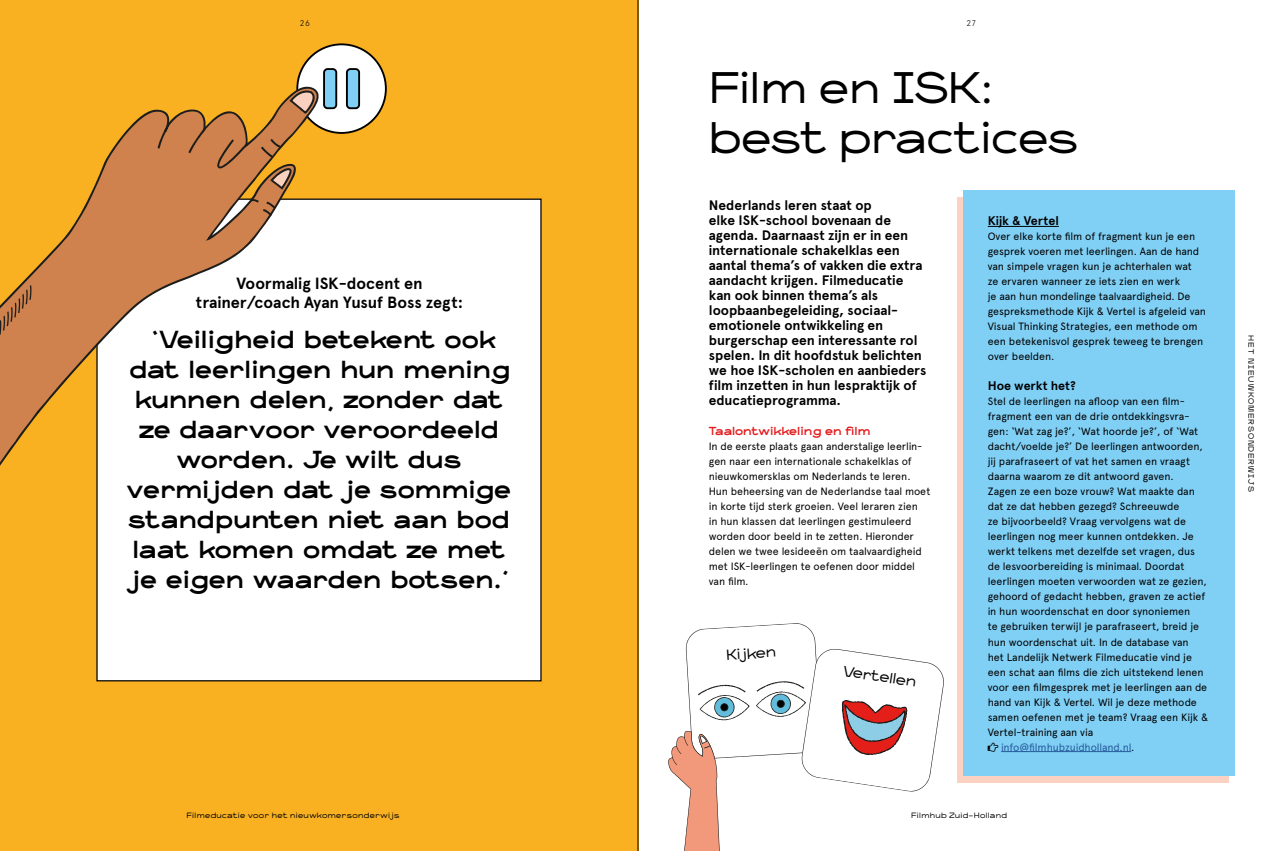
<style>
.page{position:relative;width:1276px;height:851px;background:#fff}
.page>*{position:absolute;margin:0;border:0;box-sizing:border-box;transform-origin:0 0}
.t1{font:40px/50px "Sandro Grottesco";color:#000}
.t2{font:700 22.5px/30px "Sandro Grottesco";color:#000;text-align:center}
.t3{font:700 16.25px/18.8px "Apercu";letter-spacing:-.005em;color:#000;text-align:center}
.t4{font:700 13.75px/15px "Apercu";color:#000}
.t5{font:13.25px "Sandro Grottesco";color:#020203}
.t6{font:700 12.5px "Apercu";color:#000}
.t7{font:10.62px/15px "Apercu";letter-spacing:-.01em;color:#000}
.t8{font:10.62px "Apercu";letter-spacing:-.015em;color:#265b9b}
.t9{font:700 10.62px "Sandro Grottesco";color:#e41e20}
.t10{font:300 8.38px "Apercu";color:#000}
.t11{font:7px "Sandro Grottesco";letter-spacing:.05em;color:#000}
.t12{font:7px "Sandro Grottesco";letter-spacing:.145em;color:#000}
.s1{color:#000}
</style>
<div class="page">
<div style="left:0;top:0;width:638px;height:850px;background:#f9b122"></div>
<div style="left:97px;top:199px;width:444px;height:481px;background:#fff"></div>
<div style="left:297px;top:44px;width:89px;height:89px;background:#fff;border-radius:50%"></div>
<div style="left:296px;top:43px;width:91px;height:91px;border:2px solid #000;border-radius:50%"></div>
<div style="left:324px;top:69px;width:12px;height:39px;background:#80cff5;border-radius:4px"></div>
<div style="left:323px;top:68px;width:14px;height:41px;border:2px solid #000;border-radius:4px"></div>
<div style="left:347px;top:69px;width:12px;height:39px;background:#80cff5;border-radius:4px"></div>
<div style="left:346px;top:68px;width:14px;height:41px;border:2px solid #000;border-radius:4px"></div>
<svg style="left:0;top:87px;width:319px;height:431px"></svg>
<svg style="left:261px;top:139px;width:20px;height:19px"></svg>
<svg style="left:188px;top:128px;width:17px;height:25px"></svg>
<svg style="left:157px;top:127px;width:11px;height:21px"></svg>
<svg style="left:217px;top:139px;width:30px;height:30px"></svg>
<svg style="left:250px;top:199px;width:26px;height:17px"></svg>
<svg style="left:0;top:285px;width:32px;height:50px;background:#ba7940"></svg>
<svg style="left:289px;top:88px;width:30px;height:26px"></svg>
<svg style="left:270px;top:167px;width:23px;height:23px"></svg>
<div style="left:957px;top:198px;width:271px;height:584px;background:#fbd1c2"></div>
<div style="left:963px;top:190px;width:272px;height:585px;background:#80cff5"></div>
<hr style="left:987px;top:226px;width:72px;height:1px;background:#000">
<hr style="left:1001px;top:751px;width:130px;height:1px;background:#265b9b">
<svg style="left:668px;top:623px;width:276px;height:227px"></svg>
<hr style="left:637px;top:0;width:1px;height:850px;background:#000">
<p class="t10" style="left:300px;top:18px;width:12px">26</p>
<p class="t10" style="left:966px;top:18px;width:11px">27</p>
<h3 class="t3" style="left:196px;top:274px;width:269px">Voormalig ISK-docent en trainer/coach Ayan Yusuf Boss zegt:</h3>
<h2 class="t2" style="left:127px;top:323px;width:385px">‘Veiligheid betekent ook dat leerlingen hun mening kunnen delen, zonder dat ze daarvoor veroordeeld worden. Je wilt dus vermijden dat je sommige standpunten niet aan bod laat komen omdat ze met je eigen waarden botsen.’</h2>
<p class="t11" style="left:187px;top:810px;width:214px">Filmeducatie voor het nieuwkomersonderwijs</p>
<h1 class="t1" style="left:709px;top:62px;width:370px">Film en ISK: best practices</h1>
<p class="t4" style="left:709px;top:198px;width:219px">Nederlands leren staat op<br>elke ISK-school bovenaan de agenda. Daarnaast zijn er in een internationale schakelklas een aantal thema’s of vakken die extra aandacht krijgen. Filmeducatie kan ook binnen thema’s als loopbaanbegeleiding, sociaal&shy;emotionele ontwikkeling en burgerschap een interessante rol spelen. In dit hoofdstuk belichten we hoe ISK-scholen en aanbieders film inzetten in hun lespraktijk of educatieprogramma.</p>
<p class="t9" style="left:709px;top:424px;width:163px">Taalontwikkeling en film</p>
<p class="t7" style="left:709px;top:439px;width:223px">In de eerste plaats gaan anderstalige leerlin&shy;gen naar een internationale schakelklas of nieuwkomersklas om Nederlands te leren.<br>Hun beheersing van de Nederlandse taal moet in korte tijd sterk groeien. Veel leraren zien<br>in hun klassen dat leerlingen gestimuleerd worden door beeld in te zetten. Hieronder delen we twee lesideeën om taalvaardigheid met ISK-leerlingen te oefenen door middel van film.</p>
<p class="t5" style="left:733px;top:510px;width:52px;rotate:9deg">Kijken</p>
<p class="t5" style="left:886px;top:526px;width:34px;rotate:9deg">Film</p>
<p class="t5" style="left:725px;top:646px;width:52px;rotate:-3deg">Kijken</p>
<p class="t5" style="left:845px;top:661px;width:75px;rotate:9deg">Vertellen</p>
<p class="t6" style="left:987px;top:213px;width:73px">Kijk &amp; Vertel</p>
<p class="t7" style="left:987px;top:229px;width:220px">Over elke korte film of fragment kun je een gesprek voeren met leerlingen. Aan de hand van simpele vragen kun je achterhalen wat<br>ze ervaren wanneer ze iets zien en werk<br>je aan hun mondelinge taalvaardigheid. De gespreksmethode Kijk &amp; Vertel is afgeleid van Visual Thinking Strategies, een methode om een betekenisvol gesprek teweeg te brengen over beelden.</p>
<p class="t6" style="left:987px;top:378px;width:90px">Hoe werkt het?</p>
<p class="t7" style="left:987px;top:394px;width:199px">Stel de leerlingen na afloop van een film-</p>
<p class="t7" style="left:987px;top:409px;width:203px">fragment een van de drie ontdekkingsvra-</p>
<p class="t7" style="left:987px;top:424px;width:212px">gen: ‘Wat zag je?’, ‘Wat hoorde je?’, of ‘Wat</p>
<p class="t7" style="left:987px;top:439px;width:217px">dacht/voelde je?’ De leerlingen antwoorden,</p>
<p class="t7" style="left:987px;top:454px;width:204px">jij parafraseert of vat het samen en vraagt</p>
<p class="t7" style="left:987px;top:469px;width:188px">daarna waarom ze dit antwoord gaven.</p>
<p class="t7" style="left:987px;top:484px;width:208px">Zagen ze een boze vrouw? Wat maakte dan</p>
<p class="t7" style="left:987px;top:499px;width:193px">dat ze dat hebben gezegd? Schreeuwde</p>
<p class="t7" style="left:987px;top:514px;width:200px">ze bijvoorbeeld? Vraag vervolgens wat de</p>
<p class="t7" style="left:987px;top:529px;width:207px">leerlingen nog meer kunnen ontdekken. Je</p>
<p class="t7" style="left:987px;top:544px;width:209px">werkt telkens met dezelfde set vragen, dus</p>
<p class="t7" style="left:987px;top:559px;width:198px">de lesvoorbereiding is minimaal. Doordat</p>
<p class="t7" style="left:987px;top:574px;width:221px">leerlingen moeten verwoorden wat ze gezien,</p>
<p class="t7" style="left:987px;top:589px;width:219px">gehoord of gedacht hebben, graven ze actief</p>
<p class="t7" style="left:987px;top:604px;width:204px">in hun woordenschat en door synoniemen</p>
<p class="t7" style="left:987px;top:619px;width:213px">te gebruiken terwijl je parafraseert, breid je</p>
<p class="t7" style="left:987px;top:634px;width:202px">hun woordenschat uit. In de database van</p>
<p class="t7" style="left:987px;top:649px;width:206px">het Landelijk Netwerk Filmeducatie vind je</p>
<p class="t7" style="left:987px;top:664px;width:217px">een schat aan films die zich uitstekend lenen</p>
<p class="t7" style="left:987px;top:679px;width:221px">voor een filmgesprek met je leerlingen aan de</p>
<p class="t7" style="left:987px;top:694px;width:210px">hand van Kijk &amp; Vertel. Wil je deze methode</p>
<p class="t7" style="left:987px;top:709px;width:222px">samen oefenen met je team? Vraag een Kijk &amp;</p>
<p class="t7" style="left:987px;top:724px;width:107px">Vertel-training aan via</p>
<p class="t8" style="left:1001px;top:740px;width:135px">info@filmhubzuidholland.nl<span class="s1">.</span></p>
<p class="t5" style="left:1028px;top:550px;width:34px;rotate:9deg">Film</p>
<p class="t5" style="left:1022px;top:623px;width:34px;rotate:-3deg">Film</p>
<p class="t11" style="left:911px;top:810px;width:97px">Filmhub Zuid–Holland</p>
<p class="t12" style="left:1255px;top:335px;width:158px;rotate:90deg">HET NIEUWKOMERSONDERWIJS</p>
</div>
